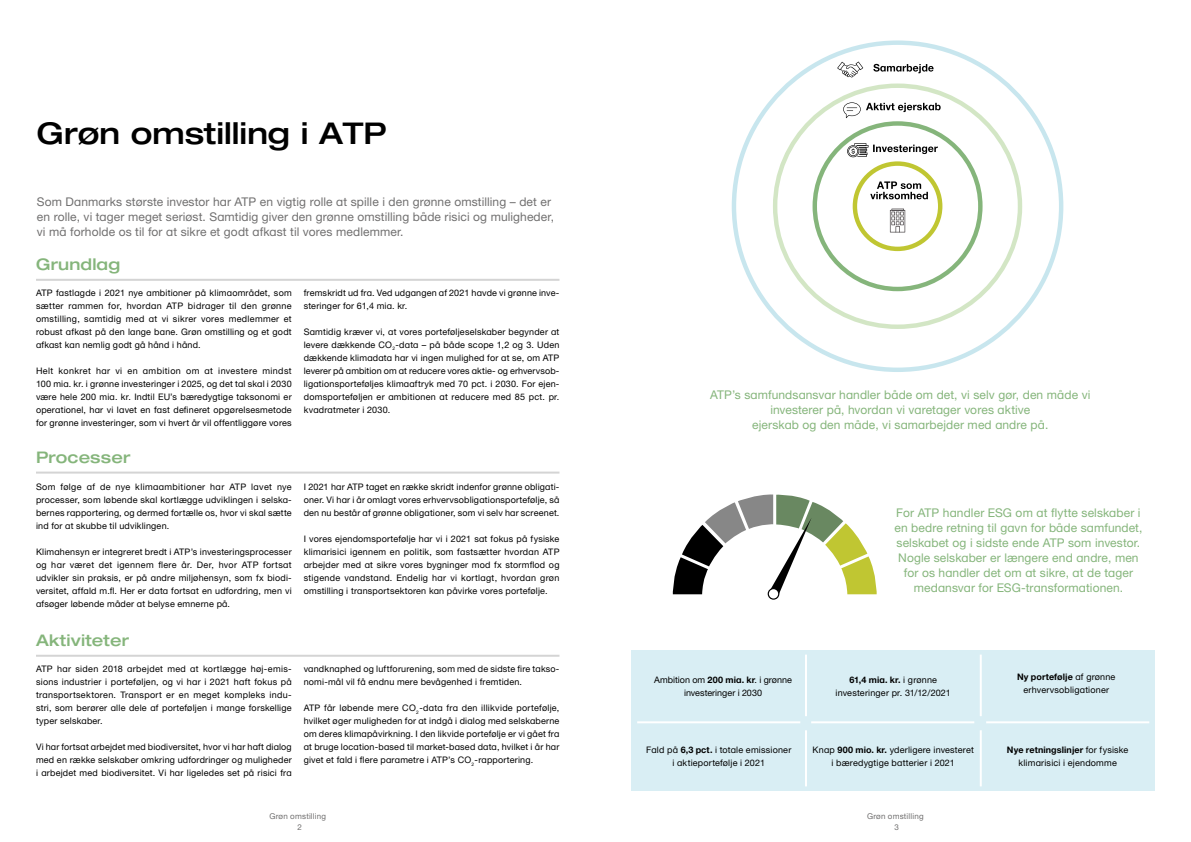
<style>
.page{position:relative;width:1191px;height:842px;background:#fff}
.page>*{position:absolute;margin:0;border:0;box-sizing:border-box;transform-origin:0 0}
.Kapiteloverskrift_H2{font:500 30px "Helvetica Neue ATP Head";color:#000}
.Sto_box_overskrift_H{font:500 16px "Helvetica Neue ATP Head";letter-spacing:.01em;color:#85b57b}
.Manchet{font:12px/15px "Helvetica Neue ATP Body";letter-spacing:.01em;color:#85b57b;text-align:center}
.Manchet-2{font:12px/15px "Helvetica Neue ATP Body";letter-spacing:.01em;color:#706f6f}
.Brødtekst{font:9px/13px "Helvetica Neue ATP Body";letter-spacing:.02em;color:#000;text-align:justify}
.Brødtekst-2{font:9px/13px "Helvetica Neue ATP Body";color:#000;text-align:center}
.t1{font:8px "Helvetica Neue ATP Body";letter-spacing:.025em;color:#706f6f}
.s1{font-weight:700}
</style>
<div class="page">
<hr style="left:36px;top:279px;width:523px;height:2px;background:#d4d4d4">
<hr style="left:36px;top:472px;width:523px;height:2px;background:#d4d4d4">
<hr style="left:36px;top:655px;width:523px;height:2px;background:#d4d4d4">
<svg style="left:672px;top:494px;width:204px;height:106px"></svg>
<svg style="left:768px;top:589px;width:10px;height:10px"></svg>
<div style="left:767px;top:588px;width:12px;height:12px;border:1px solid #000;border-radius:50%"></div>
<div style="left:631px;top:650px;width:524px;height:140px;background:#d9eef4"></div>
<hr style="left:637px;top:721px;width:163px;height:2px;background:#fff">
<hr style="left:811px;top:721px;width:163px;height:2px;background:#fff">
<hr style="left:986px;top:721px;width:163px;height:2px;background:#fff">
<hr style="left:805px;top:730px;width:2px;height:56px;background:#fff">
<hr style="left:979px;top:730px;width:2px;height:56px;background:#fff">
<hr style="left:805px;top:655px;width:2px;height:61px;background:#fff">
<hr style="left:979px;top:655px;width:2px;height:61px;background:#fff">
<div style="left:812px;top:121px;width:170px;height:170px;border:4px solid #85b57b;border-radius:50%"></div>
<svg style="left:870px;top:181px;width:58px;height:18px"></svg>
<svg style="left:866px;top:103px;width:74px;height:9px"></svg>
<svg style="left:873px;top:64px;width:60px;height:9px"></svg>
<div style="left:852px;top:161px;width:90px;height:90px;border:4px solid #c0c632;border-radius:50%"></div>
<svg style="left:837px;top:62px;width:26px;height:15px"></svg>
<svg style="left:843px;top:102px;width:17px;height:16px"></svg>
<svg style="left:847px;top:143px;width:90px;height:14px"></svg>
<svg style="left:890px;top:209px;width:15px;height:23px"></svg>
<h2 class="Kapiteloverskrift_H2" style="left:37px;top:115px;width:351px">Grøn omstilling i ATP</h2>
<p class="Manchet-2" style="left:37px;top:194px;width:519px">Som Danmarks største investor har ATP en vigtig rolle at spille i den grønne omstilling – det er en rolle, vi tager meget seriøst. Samtidig giver den grønne omstilling både risici og muligheder, vi må forholde os til for at sikre et godt afkast til vores medlemmer.</p>
<h3 class="Sto_box_overskrift_H" style="left:36px;top:254px;width:86px">Grundlag</h3>
<p class="Brødtekst" style="left:36px;top:286px;width:257px">ATP fastlagde i 2021 nye ambitioner på klimaområdet, som sætter rammen for, hvordan ATP bidrager til den grønne omstilling, samtidig med at vi sikrer vores medlemmer et robust afkast på den lange bane. Grøn omstilling og et godt afkast kan nemlig godt gå hånd i hånd.</p>
<p class="Brødtekst" style="left:36px;top:364px;width:257px">Helt konkret har vi en ambition om at investere mindst 100 mia. kr. i grønne investeringer i 2025, og det tal skal i 2030 være hele 200 mia. kr. Indtil EU’s bæredygtige taksonomi er operationel, har vi lavet en fast defineret opgørelsesmetode for grønne investeringer, som vi hvert år vil offentliggøre vores</p>
<p class="Brødtekst" style="left:304px;top:286px;width:257px">fremskridt ud fra. Ved udgangen af 2021 havde vi grønne inve&shy;steringer for 61,4 mia. kr.</p>
<p class="Brødtekst" style="left:304px;top:325px;width:257px">Samtidig kræver vi, at vores porteføljeselskaber begynder at levere dækkende CO<sub>2</sub>-data – på både scope 1,2 og 3. Uden dækkende klimadata har vi ingen mulighed for at se, om ATP leverer på ambition om at reducere vores aktie- og erhvervsob&shy;ligationsporteføljes klimaaftryk med 70 pct. i 2030. For ejen&shy;domsporteføljen er ambitionen at reducere med 85 pct. pr. kvadratmeter i 2030.</p>
<h3 class="Sto_box_overskrift_H" style="left:36px;top:447px;width:96px">Processer</h3>
<p class="Brødtekst" style="left:36px;top:480px;width:257px">Som følge af de nye klimaambitioner har ATP lavet nye processer, som løbende skal kortlægge udviklingen i selska&shy;bernes rapportering, og dermed fortælle os, hvor vi skal sætte ind for at skubbe til udviklingen.</p>
<p class="Brødtekst" style="left:36px;top:545px;width:257px">Klimahensyn er integreret bredt i ATP’s investeringsprocesser og har været det igennem flere år. Der, hvor ATP fortsat udvikler sin praksis, er på andre miljøhensyn, som fx biodi&shy;versitet, affald m.fl. Her er data fortsat en udfordring, men vi afsøger løbende måder at belyse emnerne på.</p>
<h3 class="Sto_box_overskrift_H" style="left:36px;top:631px;width:95px">Aktiviteter</h3>
<p class="Brødtekst" style="left:36px;top:662px;width:257px">ATP har siden 2018 arbejdet med at kortlægge høj-emis&shy;sions industrier i porteføljen, og vi har i 2021 haft fokus på transportsektoren. Transport er en meget kompleks indu&shy;stri, som berører alle dele af porteføljen i mange forskellige typer selskaber.</p>
<p class="Brødtekst" style="left:36px;top:740px;width:257px">Vi har fortsat arbejdet med biodiversitet, hvor vi har haft dialog med en række selskaber omkring udfordringer og muligheder i arbejdet med biodiversitet. Vi har ligeledes set på risici fra</p>
<p class="Brødtekst" style="left:304px;top:480px;width:257px">I 2021 har ATP taget en række skridt indenfor grønne obligati&shy;oner. Vi har i år omlagt vores erhvervsobligationsportefølje, så den nu består af grønne obligationer, som vi selv har screenet.</p>
<p class="Brødtekst" style="left:304px;top:532px;width:257px">I vores ejendomsportefølje har vi i 2021 sat fokus på fysiske klimarisici igennem en politik, som fastsætter hvordan ATP arbejder med at sikre vores bygninger mod fx stormflod og stigende vandstand. Endelig har vi kortlagt, hvordan grøn omstilling i transportsektoren kan påvirke vores portefølje.</p>
<p class="Brødtekst" style="left:304px;top:662px;width:257px">vandknaphed og luftforurening, som med de sidste fire takso&shy;nomi-mål vil få endnu mere bevågenhed i fremtiden.</p>
<p class="Brødtekst" style="left:304px;top:701px;width:257px">ATP får løbende mere CO<sub>2</sub>-data fra den illikvide portefølje, hvilket øger muligheden for at indgå i dialog med selskaberne om deres klimapåvirkning. I den likvide portefølje er vi gået fra at bruge location-based til market-based data, hvilket i år har givet et fald i flere parametre i ATP’s CO<sub>2</sub>-rapportering.</p>
<p class="Manchet" style="left:710px;top:387px;width:382px">ATP’s samfundsansvar handler både om det, vi selv gør, den måde vi investerer på, hvordan vi varetager vores aktive<br>ejerskab og den måde, vi samarbejder med andre på.</p>
<p class="Manchet" style="left:894px;top:505px;width:249px">For ATP handler ESG om at flytte selskaber i en bedre retning til gavn for både samfundet, selskabet og i sidste ende ATP som investor.<br>Nogle selskaber er længere end andre, men for os handler det om at sikre, at de tager medansvar for ESG-transformationen.</p>
<p class="Brødtekst-2" style="left:654px;top:673px;width:139px">Ambition om <span class="s1">200 mia. kr</span>. i grønne investeringer i 2030</p>
<p class="Brødtekst" style="left:646px;top:743px;width:147px;text-align:center">Fald på <span class="s1">6,3 pct.</span> i totale emissioner i aktieportefølje i 2021</p>
<p class="Brødtekst" style="left:835px;top:673px;width:117px;text-align:center"><span class="s1">61,4 mia. kr.</span> i grønne investeringer pr. 31/12/2021</p>
<p class="Brødtekst" style="left:812px;top:743px;width:163px;text-align:center">Knap <span class="s1">900 mio. kr.</span> yderligere investeret i bæredygtige batterier i 2021</p>
<p class="Brødtekst" style="left:1017px;top:670px;width:100px;text-align:center"><span class="s1">Ny portefølje</span> af grønne erhvervsobligationer</p>
<p class="Brødtekst" style="left:1007px;top:743px;width:123px;text-align:center"><span class="s1">Nye retningslinjer</span> for fysiske klimarisici i ejendomme</p>
<p class="t1" style="left:269px;top:811px;width:58px">Grøn omstilling</p>
<p class="t1" style="left:867px;top:811px;width:58px">Grøn omstilling</p>
<p class="t1" style="left:297px;top:822px;width:6px">2</p>
<p class="t1" style="left:894px;top:822px;width:6px">3</p>
</div>
